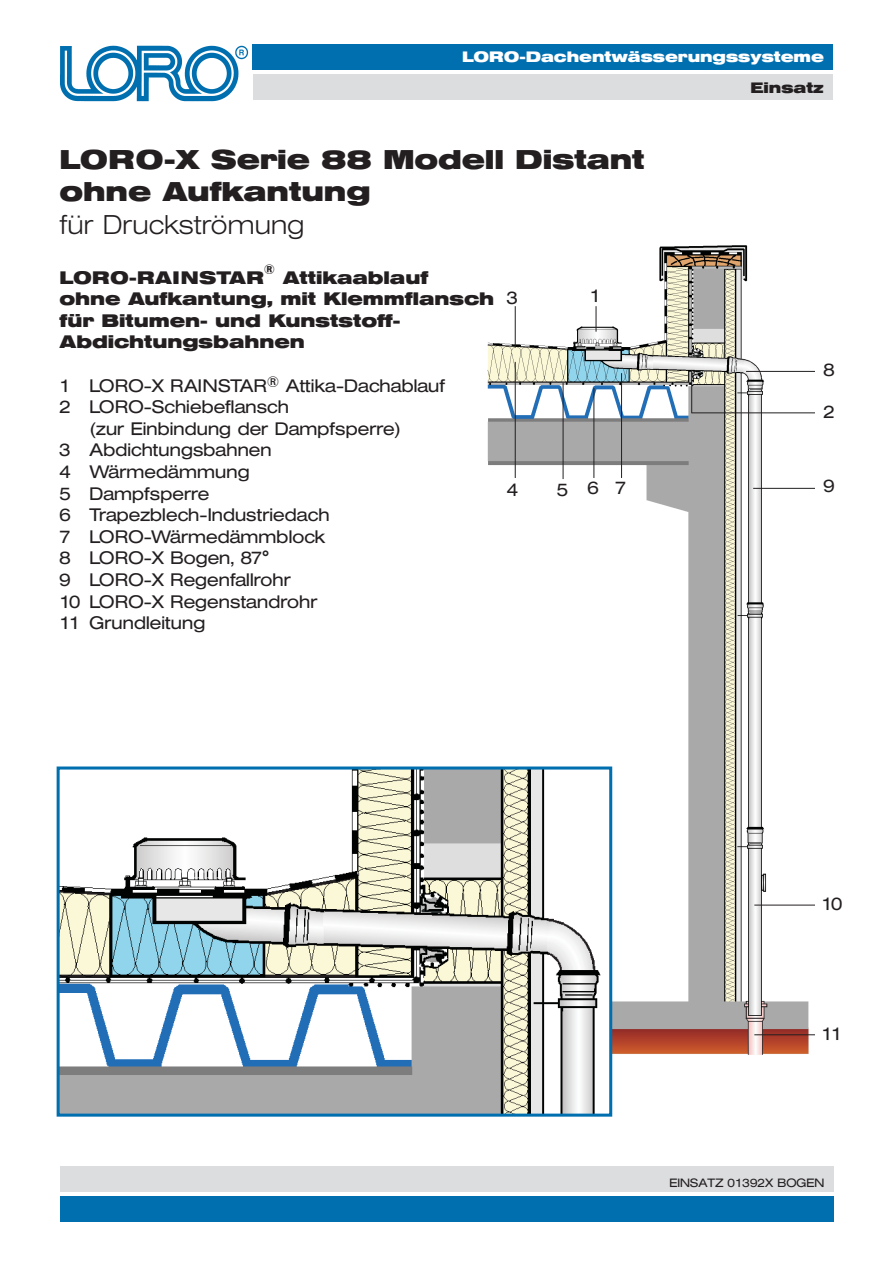
<style>
.page{position:relative;width:893px;height:1263px;background:#fff}
.page>*{position:absolute;margin:0;border:0;box-sizing:border-box;transform-origin:0 0}
.t1{font:700 27px/32.4px "Helvetica Extended BQ";color:#231f20}
.t2{font:200 27px "Helvetica Extended BQ";color:#231f20}
.t3{font:300 18px "Helvetica Extended BQ";color:#231f20}
.t4{font:700 18px/21.6px "Helvetica Extended BQ";color:#231f20}
.t5{font:700 18px "Helvetica Extended BQ";letter-spacing:.02em;color:#231f20}
.t6{font:700 15px "Helvetica Extended BQ";color:#fff}
.t7{font:700 15px "Helvetica Extended BQ";color:#231f20}
.t8{font:700 13.5px "Helvetica Extended BQ";color:#231f20}
.t9{font:300 12px "Helvetica Extended BQ";color:#231f20}
</style>
<div class="page">
<div style="left:253px;top:44px;width:580px;height:26px;background:#006faf"></div>
<div style="left:60px;top:1196px;width:774px;height:26px;background:#006faf"></div>
<div style="left:60px;top:1167px;width:774px;height:25px;background:#dcdddf"></div>
<div style="left:253px;top:74px;width:579px;height:25px;background:#dcdddf"></div>
<img style="left:60px;top:45px;width:188px;height:57px">
<img style="left:487px;top:246px;width:322px;height:811px">
<svg style="left:596px;top:306px;width:1px;height:26px"></svg>
<hr style="left:691px;top:370px;width:1px;height:43px;background:#231f20">
<hr style="left:563px;top:383px;width:1px;height:96px;background:#231f20">
<hr style="left:593px;top:388px;width:1px;height:90px;background:#231f20">
<hr style="left:621px;top:373px;width:1px;height:105px;background:#231f20">
<hr style="left:746px;top:371px;width:69px;height:1px;background:#231f20">
<hr style="left:691px;top:412px;width:124px;height:1px;background:#231f20">
<hr style="left:753px;top:488px;width:62px;height:1px;background:#231f20">
<hr style="left:754px;top:905px;width:61px;height:1px;background:#231f20">
<hr style="left:754px;top:1034px;width:61px;height:1px;background:#231f20">
<hr style="left:515px;top:306px;width:1px;height:42px;background:#231f20">
<hr style="left:515px;top:362px;width:1px;height:116px;background:#231f20">
<img style="left:61px;top:770px;width:547px;height:343px">
<div style="left:57px;top:766px;width:555px;height:351px;border:3px solid #006faf"></div>
<p class="t6" style="left:462px;top:48px;width:363px">LORO-Dachentwässerungssysteme</p>
<p class="t7" style="left:750px;top:79px;width:75px">Einsatz</p>
<h1 class="t1" style="left:60px;top:144px;width:587px">LORO-X Serie 88 Modell Distant ohne Aufkantung</h1>
<h1 class="t2" style="left:60px;top:209px;width:247px">für Druckströmung</h1>
<p class="t8" style="left:264px;top:262px;width:13px">®</p>
<p class="t4" style="left:60px;top:267px;width:436px;text-indent:223px">Attikaablauf<br>ohne Aufkantung, mit Klemmflansch für Bitumen- und Kunststoff-<br>Abdichtungsbahnen</p>
<p class="t3" style="left:60px;top:375px;width:387px">1 LORO-X RAINSTAR<sup>®</sup> Attika-Dachablauf</p>
<p class="t3" style="left:60px;top:397px;width:231px">2 LORO-Schiebeflansch</p>
<p class="t3" style="left:90px;top:418px;width:313px">(zur Einbindung der Dampfsperre)</p>
<p class="t3" style="left:60px;top:440px;width:214px">3 Abdichtungsbahnen</p>
<p class="t3" style="left:60px;top:461px;width:192px">4 Wärmedämmung</p>
<p class="t3" style="left:60px;top:483px;width:152px">5 Dampfsperre</p>
<p class="t3" style="left:60px;top:505px;width:272px">6 Trapezblech-Industriedach</p>
<p class="t3" style="left:60px;top:526px;width:267px">7 LORO-Wärmedämmblock</p>
<p class="t3" style="left:60px;top:548px;width:211px">8 LORO-X Bogen, 87°</p>
<p class="t3" style="left:60px;top:569px;width:233px">9 LORO-X Regenfallrohr</p>
<p class="t3" style="left:60px;top:591px;width:260px">10 LORO-X Regenstandrohr</p>
<p class="t3" style="left:60px;top:613px;width:147px">11 Grundleitung</p>
<p class="t5" style="left:60px;top:267px;width:206px">LORO-RAINSTAR</p>
<p class="t3" style="left:507px;top:288px;width:13px">3</p>
<p class="t3" style="left:590px;top:285px;width:13px">1</p>
<p class="t3" style="left:507px;top:479px;width:13px">4</p>
<p class="t3" style="left:557px;top:478px;width:71px">567</p>
<p class="t3" style="left:824px;top:360px;width:13px">8</p>
<p class="t3" style="left:824px;top:401px;width:13px">2</p>
<p class="t3" style="left:824px;top:476px;width:13px">9</p>
<p class="t3" style="left:822px;top:893px;width:22px">10</p>
<p class="t3" style="left:822px;top:1023px;width:22px">11</p>
<p class="t9" style="left:669px;top:1176px;width:157px">EINSATZ 01392X BOGEN</p>
</div>
